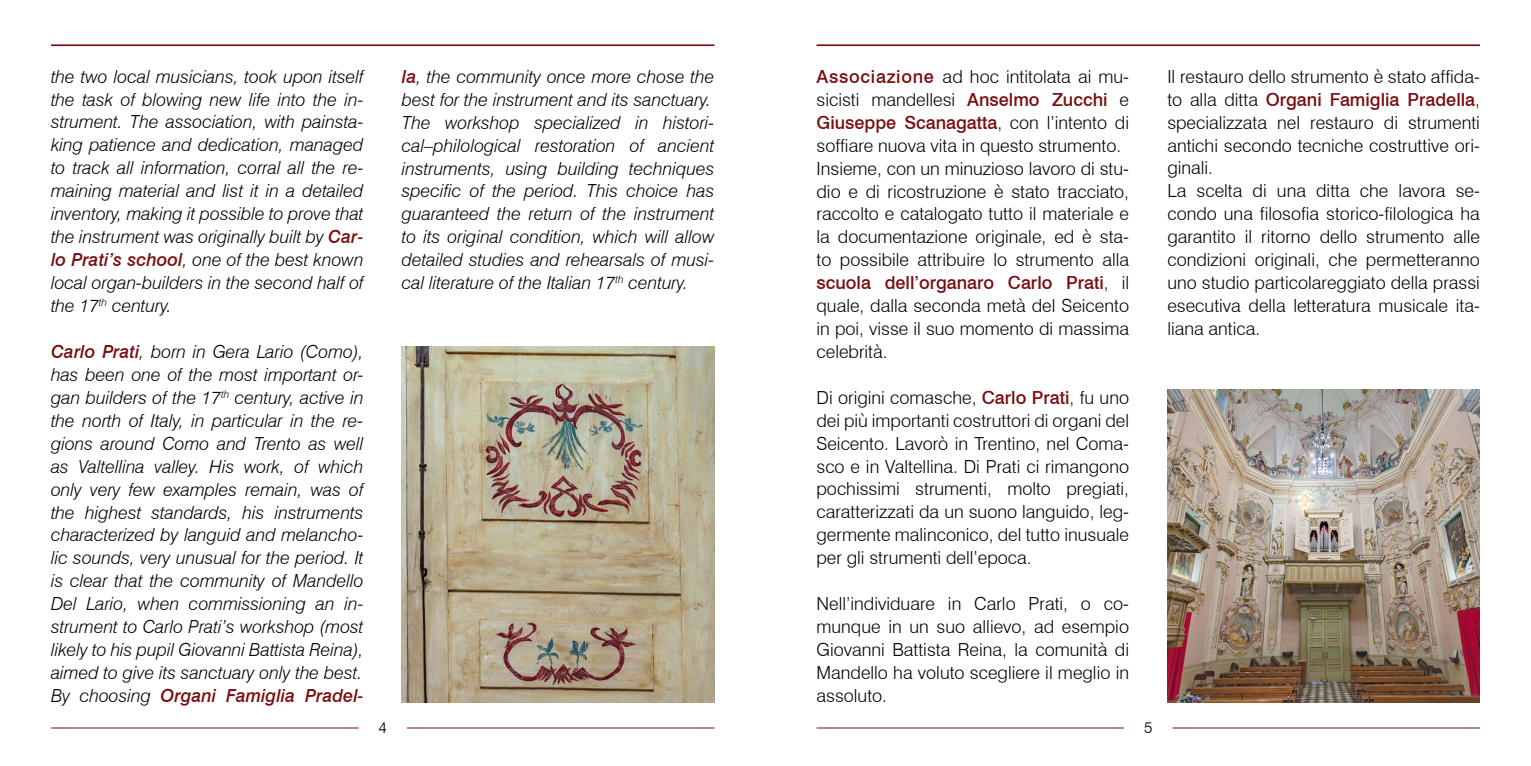
<style>
.page{position:relative;width:1531px;height:766px;background:#fff}
.page>*{position:absolute;margin:0;border:0;box-sizing:border-box;transform-origin:0 0}
.t1{font:italic 300 18px/22.9px "Swiss 721 BT";color:#000;text-align:justify}
.t2{font:300 18px/22.9px "Swiss 721 BT";color:#000}
.t3{font:300 15.75px "Swiss 721 BT";color:#000}
.s1{font-weight:500;color:#790e11}
</style>
<div class="page">
<hr style="left:51px;top:727px;width:307px;height:1px;background:#790e11">
<hr style="left:816px;top:727px;width:308px;height:1px;background:#790e11">
<hr style="left:407px;top:727px;width:307px;height:1px;background:#790e11">
<hr style="left:1172px;top:727px;width:308px;height:1px;background:#790e11">
<hr style="left:816px;top:44px;width:664px;height:2px;background:#790e11">
<hr style="left:51px;top:44px;width:663px;height:2px;background:#790e11">
<img style="left:1167px;top:389px;width:313px;height:313px">
<img style="left:402px;top:346px;width:312px;height:356px">
<p class="t1" style="left:51px;top:65px;width:314px">the two local musicians, took upon itself the task of blowing new life into the in&shy;strument. The association, with painsta&shy;king patience and dedication, managed to track all information, corral all the re&shy;maining material and list it in a detailed inventory, making it possible to prove that the instrument was originally built by <span class="s1">Car&shy;lo Prati’s school</span>, one of the best known local organ-builders in the second half of the 17<sup>th</sup> century.</p>
<p class="t1" style="left:51px;top:340px;width:314px"><span class="s1">Carlo Prati</span>, born in Gera Lario (Como), has been one of the most important or&shy;gan builders of the 17<sup>th</sup> century, active in the north of Italy, in particular in the re&shy;gions around Como and Trento as well as Valtellina valley. His work, of which only very few examples remain, was of the highest standards, his instruments characterized by languid and melancho&shy;lic sounds, very unusual for the period. It is clear that the community of Mandello Del Lario, when commissioning an in&shy;strument to Carlo Prati’s workshop (most likely to his pupil Giovanni Battista Reina), aimed to give its sanctuary only the best.<br>By choosing <span class="s1">Organi Famiglia Pradel-</span></p>
<p class="t1" style="left:402px;top:65px;width:314px;text-align:left"><span class="s1">la</span>, the community once more chose the best for the instrument and its sanctuary.<br>The workshop specialized in histori&shy;cal–philological restoration of ancient instruments, using building techniques specific of the period. This choice has guaranteed the return of the instrument to its original condition, which will allow detailed studies and rehearsals of musi&shy;cal literature of the Italian 17<sup>th</sup> century.</p>
<p class="t2" style="left:816px;top:65px;width:314px"><span class="s1">Associazione</span> ad hoc intitolata ai mu&shy;sicisti mandellesi <span class="s1">Anselmo Zucchi</span> e <span class="s1">Giuseppe Scanagatta</span>, con l’intento di soffiare nuova vita in questo strumento.<br>Insieme, con un minuzioso lavoro di stu&shy;dio e di ricostruzione è stato tracciato, raccolto e catalogato tutto il materiale e la documentazione originale, ed è sta&shy;to possibile attribuire lo strumento alla <span class="s1">scuola dell’organaro Carlo Prati</span>, il quale, dalla seconda metà del Seicento in poi, visse il suo momento di massima celebrità.</p>
<p class="t2" style="left:816px;top:385px;width:314px;text-align:justify">Di origini comasche, <span class="s1">Carlo Prati</span>, fu uno dei più importanti costruttori di organi del Seicento. Lavorò in Trentino, nel Coma&shy;sco e in Valtellina. Di Prati ci rimangono pochissimi strumenti, molto pregiati, caratterizzati da un suono languido, leg&shy;germente malinconico, del tutto inusuale per gli strumenti dell’epoca.</p>
<p class="t2" style="left:816px;top:592px;width:314px;text-align:justify">Nell’individuare in Carlo Prati, o co&shy;munque in un suo allievo, ad esempio Giovanni Battista Reina, la comunità di Mandello ha voluto scegliere il meglio in assoluto.</p>
<p class="t3" style="left:378px;top:718px;width:10px">4</p>
<p class="t3" style="left:1144px;top:718px;width:10px">5</p>
<p class="t2" style="left:1167px;top:65px;width:314px">Il restauro dello strumento è stato affida&shy;to alla ditta <span class="s1">Organi Famiglia Pradella</span>, specializzata nel restauro di strumenti antichi secondo tecniche costruttive ori&shy;ginali.<br>La scelta di una ditta che lavora se&shy;condo una filosofia storico-filologica ha garantito il ritorno dello strumento alle condizioni originali, che permetteranno uno studio particolareggiato della prassi esecutiva della letteratura musicale ita&shy;liana antica.</p>
</div>
